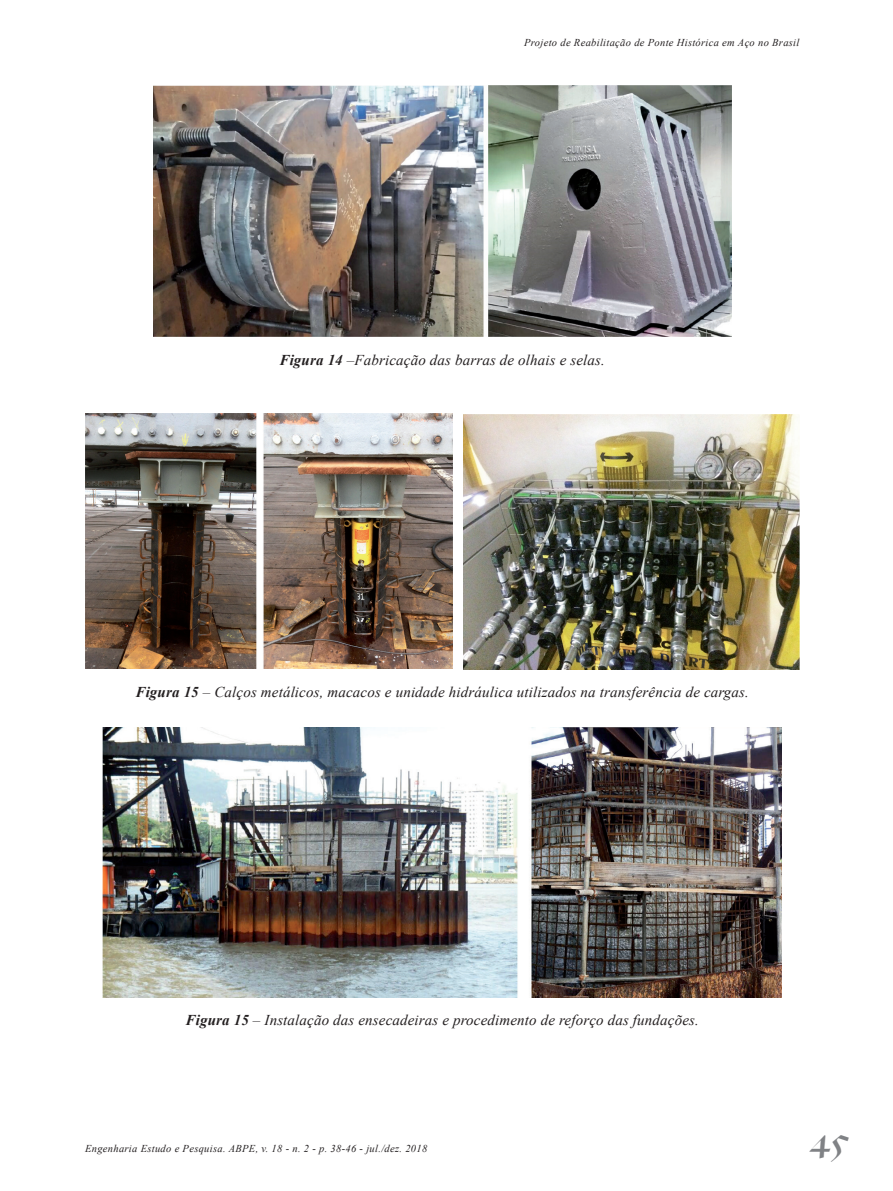
<style>
.page{position:relative;width:893px;height:1191px;background:#fff}
.page>*{position:absolute;margin:0;border:0;box-sizing:border-box;transform-origin:0 0}
.t1{font:46.5px "Aladdin";color:#808285}
.t2{font:italic 15px "Times New Roman";letter-spacing:.01em;color:#231f20}
.t3{font:italic 10.5px "Times New Roman";letter-spacing:.03em;color:#231f20}
.s1{font-weight:700}
</style>
<div class="page">
<img style="left:153px;top:85px;width:578px;height:252px">
<img style="left:85px;top:413px;width:368px;height:256px">
<img style="left:103px;top:727px;width:679px;height:270px">
<img style="left:463px;top:414px;width:336px;height:255px">
<p class="t3" style="left:524px;top:35px;width:277px">Projeto de Reabilitação de Ponte Histórica em Aço no Brasil</p>
<p class="t2" style="left:279px;top:349px;width:327px"><span class="s1">Figura 14</span> –Fabricação das barras de olhais e selas.</p>
<p class="t2" style="left:136px;top:682px;width:615px"><span class="s1">Figura 15</span> – Calços metálicos, macacos e unidade hidráulica utilizados na transferência de cargas.</p>
<p class="t2" style="left:186px;top:1010px;width:515px"><span class="s1">Figura 15</span> – Instalação das ensecadeiras e procedimento de reforço das fundações.</p>
<p class="t3" style="left:85px;top:1141px;width:344px">Engenharia Estudo e Pesquisa. ABPE, v. 18 - n. 2 - p. 38-46 - jul./dez. 2018</p>
<h1 class="t1" style="left:809px;top:1115px;width:43px">45</h1>
</div>
